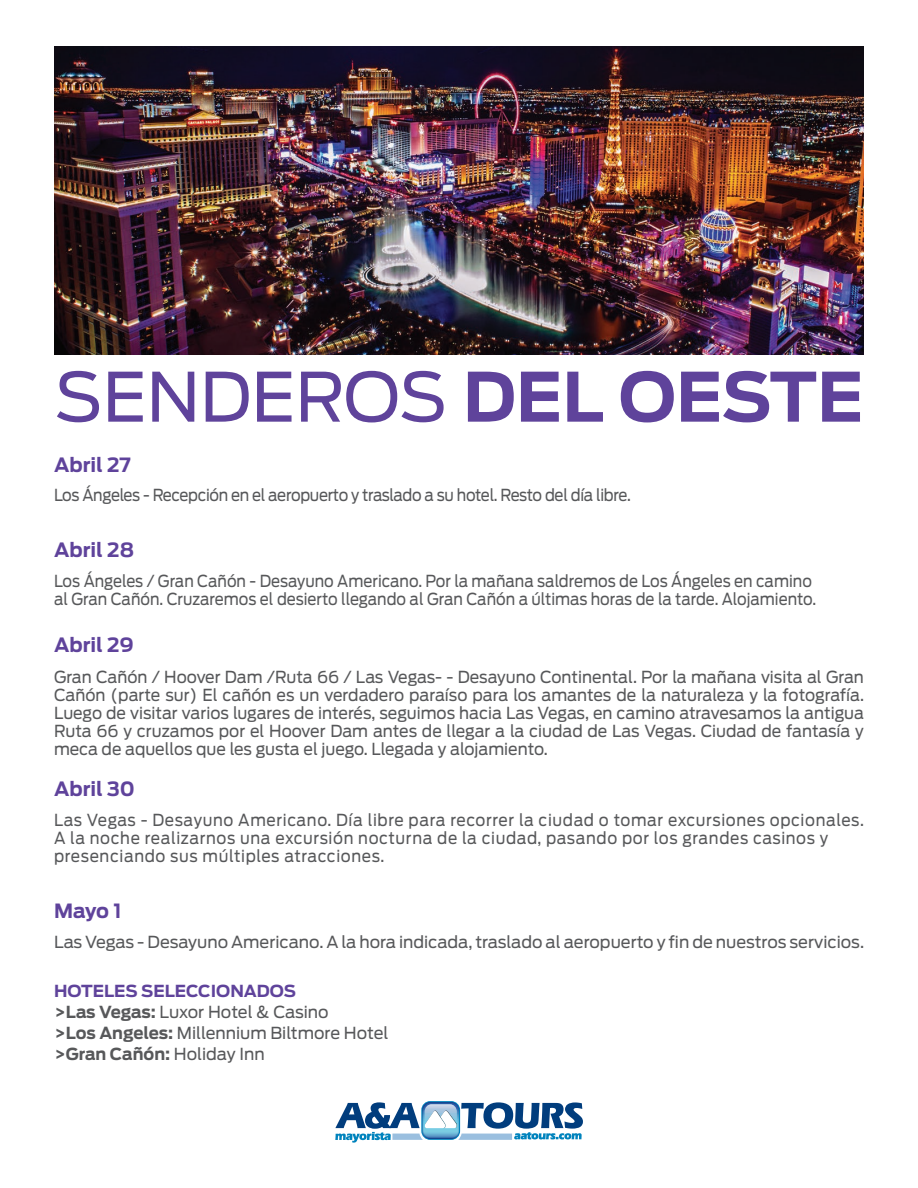
<style>
.page{position:relative;width:918px;height:1188px;background:#fff}
.page>*{position:absolute;margin:0;border:0;box-sizing:border-box;transform-origin:0 0}
.t1{font:67.5px "Antenna";color:#5f439b}
.t2{font:700 19.5px "Antenna";color:#5f439b}
.t3{font:16.5px/18px "Antenna";color:#57585a;text-align:justify;scale:.96 1}
.t4{font:16.5px/18px "Antenna";letter-spacing:.04em;color:#57585a;scale:.94 1}
.t5{font:16.5px/21px "Antenna";color:#57585a}
.t6{font:16.5px/18px "Antenna";color:#57585a;scale:.91 1}
.t7{font:16.5px "Antenna";letter-spacing:-.02em;color:#57585a;scale:.91 1}
.s1{font-weight:700}
.s2{font-weight:700;color:#5f439b}
</style>
<div class="page">
<img style="left:54px;top:47px;width:810px;height:307px">
<svg style="left:335px;top:1101px;width:248px;height:42px"></svg>
<h1 class="t1" style="left:54px;top:358px;width:811px">SENDEROS <span class="s1">DEL OESTE</span></h1>
<p class="t2" style="left:54px;top:453px;width:79px">Abril 27</p>
<p class="t7" style="left:54px;top:485px;width:635px">Los Ángeles - Recepción en el aeropuerto y traslado a su hotel. Resto del día libre.</p>
<p class="t2" style="left:54px;top:539px;width:82px">Abril 28</p>
<p class="t6" style="left:54px;top:572px;width:839px">Los Ángeles / Gran Cañón - Desayuno Americano. Por la mañana saldremos de Los Ángeles en camino al Gran Cañón. Cruzaremos el desierto llegando al Gran Cañón a últimas horas de la tarde. Alojamiento.</p>
<p class="t2" style="left:54px;top:633px;width:81px">Abril 29</p>
<p class="t3" style="left:54px;top:668px;width:845px">Gran Cañón / Hoover Dam /Ruta 66 / Las Vegas- - Desayuno Continental. Por la mañana visita al Gran Cañón (parte sur) El cañón es un verdadero paraíso para los amantes de la naturaleza y la fotografía.<br>Luego de visitar varios lugares de interés, seguimos hacia Las Vegas, en camino atravesamos la antigua Ruta 66 y cruzamos por el Hoover Dam antes de llegar a la ciudad de Las Vegas. Ciudad de fantasía y meca de aquellos que les gusta el juego. Llegada y alojamiento.</p>
<p class="t2" style="left:54px;top:778px;width:82px">Abril 30</p>
<p class="t4" style="left:54px;top:811px;width:863px">Las Vegas - Desayuno Americano. Día libre para recorrer la ciudad o tomar excursiones opcionales.<br>A la noche realizarnos una excursión nocturna de la ciudad, pasando por los grandes casinos y presenciando sus múltiples atracciones.</p>
<p class="t2" style="left:54px;top:899px;width:69px">Mayo 1</p>
<p class="t5" style="left:54px;top:931px;width:812px">Las Vegas - Desayuno Americano. A la hora indicada, traslado al aeropuerto y fin de nuestros servicios.</p>
<p class="t5" style="left:54px;top:980px;width:336px"><span class="s2">HOTELES SELECCIONADOS<br></span><span class="s1">&gt;Las Vegas:</span> Luxor Hotel &amp; Casino<br><span class="s1">&gt;Los Angeles:</span> Millennium Biltmore Hotel <span class="s1">&gt;Gran Cañón:</span> Holiday Inn</p>
</div>
